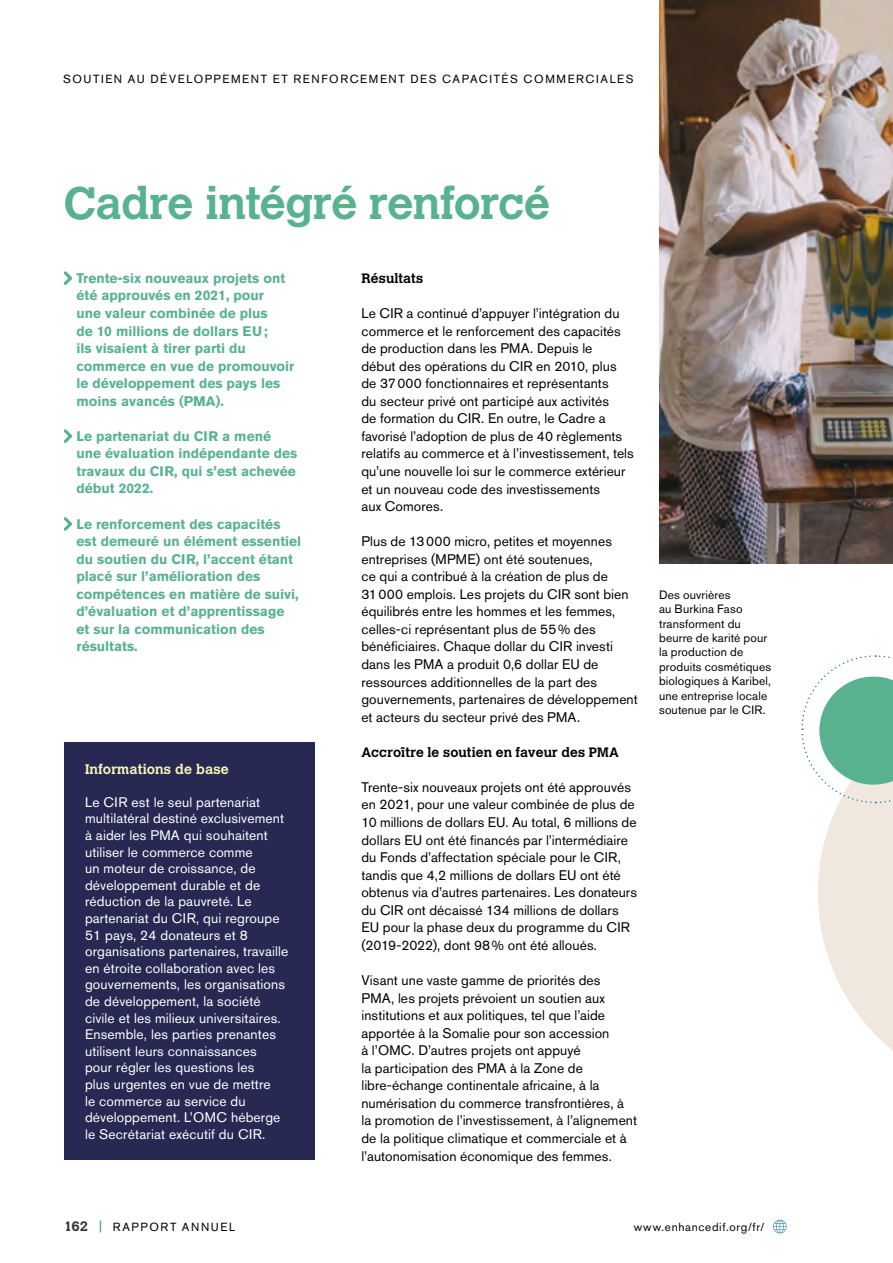
<style>
.page{position:relative;width:893px;height:1263px;background:#fff}
.page>*{position:absolute;margin:0;border:0;box-sizing:border-box;transform-origin:0 0}
.t1{font:700 45px "Calvert MT Std";letter-spacing:-.015em;color:#58b290}
.t2{font:13.8px/17.5px "Akzidenz Grotesk Pro";letter-spacing:.005em;color:#000}
.t3{font:13.8px/16.6px "Akzidenz Grotesk Pro";letter-spacing:.01em;color:#fff}
.t4{font:700 13.8px/17.5px "Akzidenz Grotesk Pro";color:#58b290}
.t5{font:700 13.8px "Calvert MT Std";letter-spacing:.01em;color:#f8f4ba}
.t6{font:700 13.5px "Calvert MT Std";letter-spacing:.01em;color:#000}
.t7{font:700 13.5px "Calvert MT Std";color:#333332}
.t8{font:12px/14.4px "Akzidenz Grotesk Pro";letter-spacing:.01em;color:#000}
.t9{font:11.7px "Akzidenz Grotesk Pro";letter-spacing:.135em;color:#000}
.t10{font:11.7px "Akzidenz Grotesk Pro";letter-spacing:.06em;color:#000}
</style>
<div class="page">
<svg style="left:801px;top:655px;width:92px;height:396px"></svg>
<img style="left:659px;top:0;width:234px;height:564px">
<div style="left:64px;top:742px;width:251px;height:418px;background:#282953"></div>
<svg style="left:64px;top:271px;width:8px;height:14px"></svg>
<svg style="left:64px;top:429px;width:8px;height:14px"></svg>
<svg style="left:64px;top:517px;width:8px;height:14px"></svg>
<svg style="left:773px;top:1220px;width:14px;height:13px"></svg>
<svg style="left:100px;top:1220px;width:1px;height:12px"></svg>
<p class="t9" style="left:63px;top:71px;width:572px">SOUTIEN AU DÉVELOPPEMENT ET RENFORCEMENT DES CAPACITÉS COMMERCIALES</p>
<h1 class="t1" style="left:64px;top:175px;width:488px">Cadre intégré renforcé</h1>
<p class="t4" style="left:77px;top:269px;width:219px">Trente-six nouveaux projets ont été approuvés en 2021, pour<br>une valeur combinée de plus<br>de 10 millions de dollars EU;<br>ils visaient à tirer parti du commerce en vue de promouvoir le développement des pays les moins avancés (PMA).</p>
<p class="t4" style="left:77px;top:427px;width:222px">Le partenariat du CIR a mené une évaluation indépendante des travaux du CIR, qui s’est achevée début 2022.</p>
<p class="t4" style="left:77px;top:515px;width:226px">Le renforcement des capacités est demeuré un élément essentiel du soutien du CIR, l’accent étant placé sur l’amélioration des compétences en matière de suivi, d’évaluation et d’apprentissage<br>et sur la communication des résultats.</p>
<p class="t5" style="left:85px;top:760px;width:145px">Informations de base</p>
<p class="t3" style="left:85px;top:793px;width:205px">Le CIR est le seul partenariat multilatéral destiné exclusivement à aider les PMA qui souhaitent utiliser le commerce comme<br>un moteur de croissance, de développement durable et de réduction de la pauvreté. Le partenariat du CIR, qui regroupe<br>51 pays, 24 donateurs et 8 organisations partenaires, travaille en étroite collaboration avec les gouvernements, les organisations de développement, la société civile et les milieux universitaires.<br>Ensemble, les parties prenantes utilisent leurs connaissances<br>pour régler les questions les<br>plus urgentes en vue de mettre<br>le commerce au service du développement. L’OMC héberge le Secrétariat exécutif du CIR.</p>
<p class="t6" style="left:361px;top:270px;width:63px">Résultats</p>
<p class="t2" style="left:361px;top:304px;width:274px">Le CIR a continué d’appuyer l’intégration du commerce et le renforcement des capacités de production dans les PMA. Depuis le<br>début des opérations du CIR en 2010, plus de 37000 fonctionnaires et représentants<br>du secteur privé ont participé aux activités<br>de formation du CIR. En outre, le Cadre a favorisé l’adoption de plus de 40 règlements relatifs au commerce et à l’investissement, tels qu’une nouvelle loi sur le commerce extérieur et un nouveau code des investissements<br>aux Comores.</p>
<p class="t2" style="left:361px;top:532px;width:278px">Plus de 13000 micro, petites et moyennes entreprises (MPME) ont été soutenues,<br>ce qui a contribué à la création de plus de 31000 emplois. Les projets du CIR sont bien équilibrés entre les hommes et les femmes, celles-ci représentant plus de 55% des bénéficiaires. Chaque dollar du CIR investi dans les PMA a produit 0,6 dollar EU de ressources additionnelles de la part des gouvernements, partenaires de développement et acteurs du secteur privé des PMA.</p>
<p class="t6" style="left:361px;top:743px;width:259px">Accroître le soutien en faveur des PMA</p>
<p class="t2" style="left:361px;top:778px;width:277px">Trente-six nouveaux projets ont été approuvés en 2021, pour une valeur combinée de plus de 10 millions de dollars EU. Au total, 6 millions de dollars EU ont été financés par l’intermédiaire du Fonds d’affectation spéciale pour le CIR, tandis que 4,2 millions de dollars EU ont été obtenus via d’autres partenaires. Les donateurs du CIR ont décaissé 134 millions de dollars EU pour la phase deux du programme du CIR (2019-2022), dont 98% ont été alloués.</p>
<p class="t2" style="left:361px;top:971px;width:277px">Visant une vaste gamme de priorités des<br>PMA, les projets prévoient un soutien aux institutions et aux politiques, tel que l’aide apportée à la Somalie pour son accession<br>à l’OMC. D’autres projets ont appuyé<br>la participation des PMA à la Zone de libre-échange continentale africaine, à la numérisation du commerce transfrontières, à la promotion de l’investissement, à l’alignement de la politique climatique et commerciale et à l’autonomisation économique des femmes.</p>
<p class="t8" style="left:659px;top:587px;width:114px">Des ouvrières<br>au Burkina Faso transforment du beurre de karité pour la production de produits cosmétiques biologiques à Karibel, une entreprise locale soutenue par le CIR.</p>
<p class="t7" style="left:64px;top:1217px;width:26px">162</p>
<p class="t9" style="left:113px;top:1219px;width:124px">RAPPORT ANNUEL</p>
<p class="t10" style="left:634px;top:1219px;width:132px">www.enhancedif.org/fr/</p>
</div>
